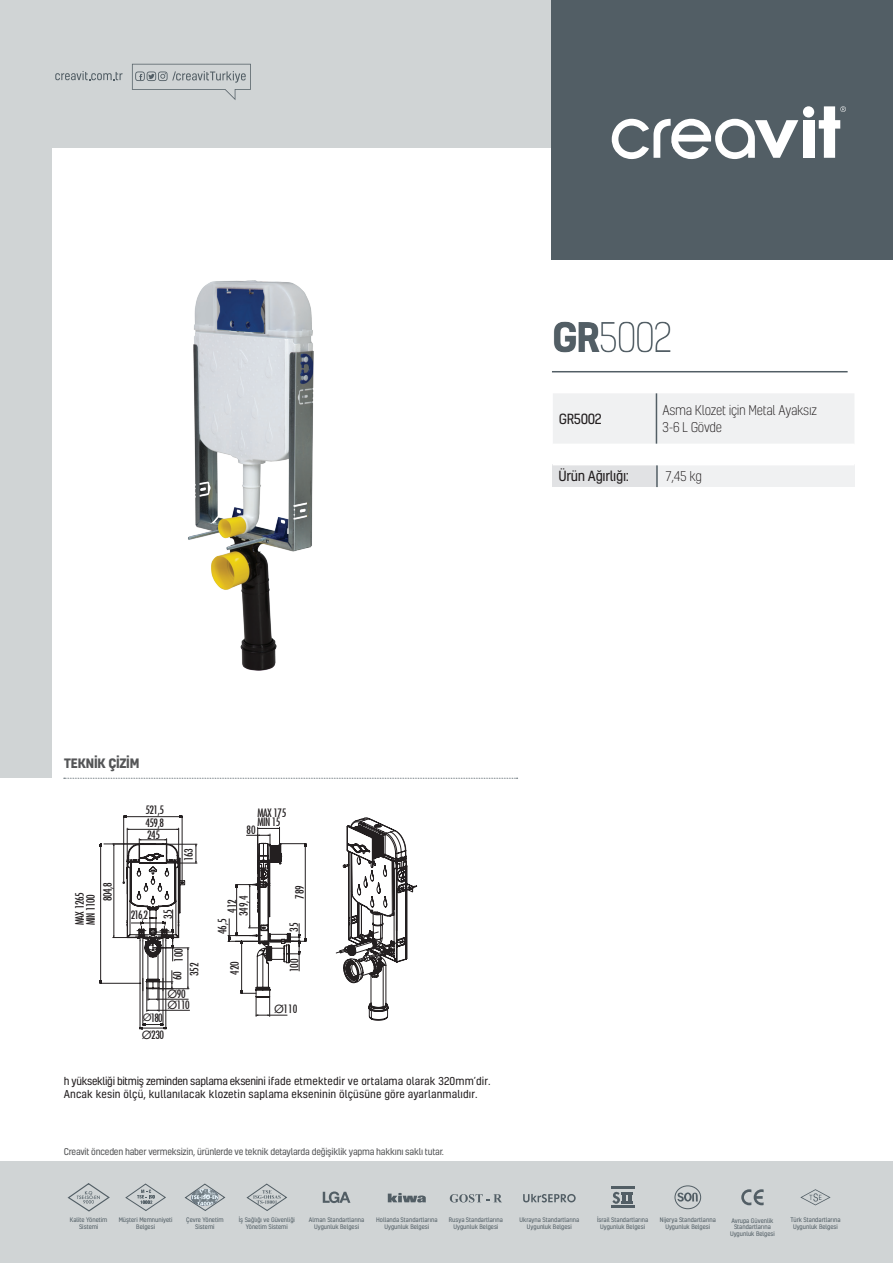
<style>
.page{position:relative;width:893px;height:1263px;background:#fff}
.page>*{position:absolute;margin:0;border:0;box-sizing:border-box;transform-origin:0 0}
.t1{font:300 39.3px "Kelson";color:#525e65}
.t2{font:13.5px "Kelson";letter-spacing:-.025em;color:#231f20}
.t3{font:300 12.9px "Kelson";letter-spacing:-.025em;color:#231f20}
.t4{font:700 12.45px "Kelson";letter-spacing:-.025em;color:#545557}
.t5{font:11.1px/12.6px "Futura Condensed FH";letter-spacing:-.04em;color:#231f20}
.t6{font:10.5px "Kelson";letter-spacing:-.03em;color:#231f20}
.t7{font:10.5px "Kelson";letter-spacing:.01em;color:#231f20}
.t8{font:9px "Kelson";letter-spacing:-.025em;color:#545557}
.t9{font:6px/6.6px "Kelson";color:#525e65;text-align:center}
.s1{font-weight:700}
.s2{font-family:"Futura FH"}
.s3{font-family:"Futura FH";font-size:10.05px}
</style>
<div class="page">
<div style="left:0;top:0;width:552px;height:778px;background:#d0d4d5"></div>
<div style="left:52px;top:148px;width:518px;height:636px;background:#fff"></div>
<div style="left:553px;top:465px;width:104px;height:22px;background:#e1e2e4"></div>
<div style="left:657px;top:465px;width:197px;height:22px;background:#f0f1f2"></div>
<hr style="left:656px;top:465px;width:2px;height:22px;background:#525e65">
<div style="left:552px;top:0;width:341px;height:259px;background:#525e65"></div>
<div style="left:803px;top:106px;width:11px;height:12px;background:#fff;border-radius:50%"></div>
<svg style="left:819px;top:106px;width:27px;height:52px"></svg>
<div style="left:803px;top:120px;width:11px;height:38px;background:#fff"></div>
<svg style="left:612px;top:119px;width:186px;height:40px"></svg>
<svg style="left:55px;top:71px;width:68px;height:9px"></svg>
<svg style="left:132px;top:64px;width:119px;height:36px"></svg>
<hr style="left:552px;top:371px;width:296px;height:1px;background:#525e65">
<div style="left:553px;top:393px;width:301px;height:51px;background:#f0f1f2"></div>
<hr style="left:656px;top:393px;width:1px;height:51px;background:#525e65">
<svg style="left:64px;top:778px;width:454px;height:1px"></svg>
<img style="left:188px;top:280px;width:126px;height:391px">
<svg style="left:99px;top:815px;width:99px;height:215px"></svg>
<svg style="left:227px;top:826px;width:80px;height:190px"></svg>
<svg style="left:336px;top:817px;width:81px;height:204px"></svg>
<div style="left:0;top:1161px;width:893px;height:102px;background:#d0d4d5"></div>
<svg style="left:68px;top:1183px;width:42px;height:28px"></svg>
<svg style="left:125px;top:1183px;width:41px;height:28px"></svg>
<svg style="left:184px;top:1183px;width:42px;height:28px"></svg>
<svg style="left:246px;top:1183px;width:41px;height:28px"></svg>
<svg style="left:323px;top:1191px;width:27px;height:12px"></svg>
<svg style="left:388px;top:1193px;width:38px;height:9px"></svg>
<svg style="left:450px;top:1194px;width:52px;height:8px"></svg>
<svg style="left:523px;top:1194px;width:53px;height:8px"></svg>
<hr style="left:611px;top:1205px;width:23px;height:3px;background:#525e65">
<svg style="left:612px;top:1191px;width:21px;height:13px"></svg>
<hr style="left:611px;top:1186px;width:23px;height:3px;background:#525e65">
<svg style="left:677px;top:1192px;width:21px;height:9px"></svg>
<div style="left:675px;top:1185px;width:26px;height:24px;border:1px solid #525e65;border-radius:50%"></div>
<svg style="left:800px;top:1189px;width:31px;height:16px"></svg>
<svg style="left:741px;top:1189px;width:23px;height:16px"></svg>
<h1 class="t1" style="left:552px;top:312px;width:122px"><span class="s1">GR</span>5002</h1>
<p class="t2" style="left:559px;top:410px;width:44px">GR5002</p>
<p class="t3" style="left:662px;top:402px;width:156px">Asma Klozet için Metal Ayaksız</p>
<p class="t3" style="left:662px;top:419px;width:61px">3-6 L Gövde</p>
<p class="t2" style="left:559px;top:467px;width:72px">Ürün Ağırlığı:</p>
<p class="t3" style="left:666px;top:468px;width:38px">7,45 kg</p>
<p class="t4" style="left:64px;top:754px;width:77px">TEKNİK ÇİZİM</p>
<p class="t5" style="left:74px;top:925px;width:35px;line-height:11.1px;rotate:-90deg">MAX 1265<br>MIN 1100</p>
<p class="t5" style="left:101px;top:901px;width:20px;rotate:-90deg">804,8</p>
<p class="t5" style="left:145px;top:803px;width:20px;text-align:justify">521,5<br>459,8<br>245</p>
<p class="t5" style="left:182px;top:861px;width:14px;rotate:-90deg">163</p>
<p class="t5" style="left:131px;top:908px;width:19px">216,2</p>
<p class="t5" style="left:161px;top:918px;width:10px;rotate:-90deg">35</p>
<p class="t5" style="left:172px;top:961px;width:14px;rotate:-90deg">100</p>
<p class="t5" style="left:171px;top:980px;width:10px;rotate:-90deg">60</p>
<p class="t5" style="left:188px;top:976px;width:14px;rotate:-90deg">352</p>
<p class="t5" style="left:168px;top:987px;width:19px"><span class="s2">Ø</span>90</p>
<p class="t5" style="left:168px;top:999px;width:24px"><span class="s2">Ø</span>110</p>
<p class="t5" style="left:143px;top:1011px;width:21px"><span class="s3">Ø</span>180</p>
<p class="t5" style="left:142px;top:1028px;width:24px"><span class="s2">Ø</span>230</p>
<p class="t5" style="left:257px;top:808px;width:30px;line-height:8.9px">MAX 175<br>MIN 15</p>
<p class="t5" style="left:247px;top:823px;width:11px">80</p>
<p class="t5" style="left:226px;top:916px;width:22px;line-height:11.7px;rotate:-90deg">412<br>349,4</p>
<p class="t5" style="left:216px;top:934px;width:17px;rotate:-90deg">46,5</p>
<p class="t5" style="left:228px;top:975px;width:15px;rotate:-90deg">420</p>
<p class="t5" style="left:293px;top:899px;width:15px;rotate:-90deg">789</p>
<p class="t5" style="left:287px;top:932px;width:11px;rotate:-90deg">35</p>
<p class="t5" style="left:288px;top:972px;width:15px;rotate:-90deg">100</p>
<p class="t5" style="left:274px;top:1002px;width:25px"><span class="s2">Ø</span>110</p>
<p class="t6" style="left:64px;top:1074px;width:428px">h yüksekliği bitmiş zeminden saplama eksenini ifade etmektedir ve ortalama olarak 320mm’dir.</p>
<p class="t7" style="left:64px;top:1087px;width:415px">Ancak kesin ölçü, kullanılacak klozetin saplama ekseninin ölçüsüne göre ayarlanmalıdır.</p>
<p class="t8" style="left:64px;top:1146px;width:382px">Creavit önceden haber vermeksizin, ürünlerde ve teknik detaylarda değişiklik yapma hakkını saklı tutar.</p>
<p class="t9" style="left:136px;top:1223px;width:20px">Belgesi</p>
<p class="t9" style="left:186px;top:1216px;width:39px">Çevre Yönetim<br>Sistemi</p>
<p class="t9" style="left:239px;top:1216px;width:58px">İş Sağlığı ve Güvenliği</p>
<p class="t9" style="left:70px;top:1216px;width:39px">Kalite Yönetim<br>Sistemi</p>
<p class="t9" style="left:119px;top:1216px;width:55px">Müşteri Memnuniyeti</p>
<p class="t9" style="left:246px;top:1223px;width:44px">Yönetim Sistemi</p>
<p class="t9" style="left:309px;top:1216px;width:57px">Alman Standartlarına</p>
<p class="t9" style="left:314px;top:1223px;width:46px">Uygunluk Belgesi</p>
<p class="t9" style="left:376px;top:1216px;width:63px">Hollanda Standartlarına</p>
<p class="t9" style="left:384px;top:1223px;width:46px">Uygunluk Belgesi</p>
<p class="t9" style="left:449px;top:1216px;width:55px">Rusya Standartlarına</p>
<p class="t9" style="left:453px;top:1223px;width:46px">Uygunluk Belgesi</p>
<p class="t9" style="left:519px;top:1216px;width:61px">Ukrayna Standartlarına</p>
<p class="t9" style="left:527px;top:1223px;width:46px">Uygunluk Belgesi</p>
<p class="t9" style="left:597px;top:1216px;width:53px">İsrail Standartlarına</p>
<p class="t9" style="left:600px;top:1223px;width:46px">Uygunluk Belgesi</p>
<p class="t9" style="left:660px;top:1216px;width:58px">Nijerya Standartlarına<br>Uygunluk Belgesi</p>
<p class="t9" style="left:790px;top:1216px;width:52px">Türk Standartlarına</p>
<p class="t9" style="left:730px;top:1217px;width:46px">Avrupa Güvenlik<br>Standartlarına<br>Uygunluk Belgesi</p>
<p class="t9" style="left:793px;top:1223px;width:46px">Uygunluk Belgesi</p>
</div>
